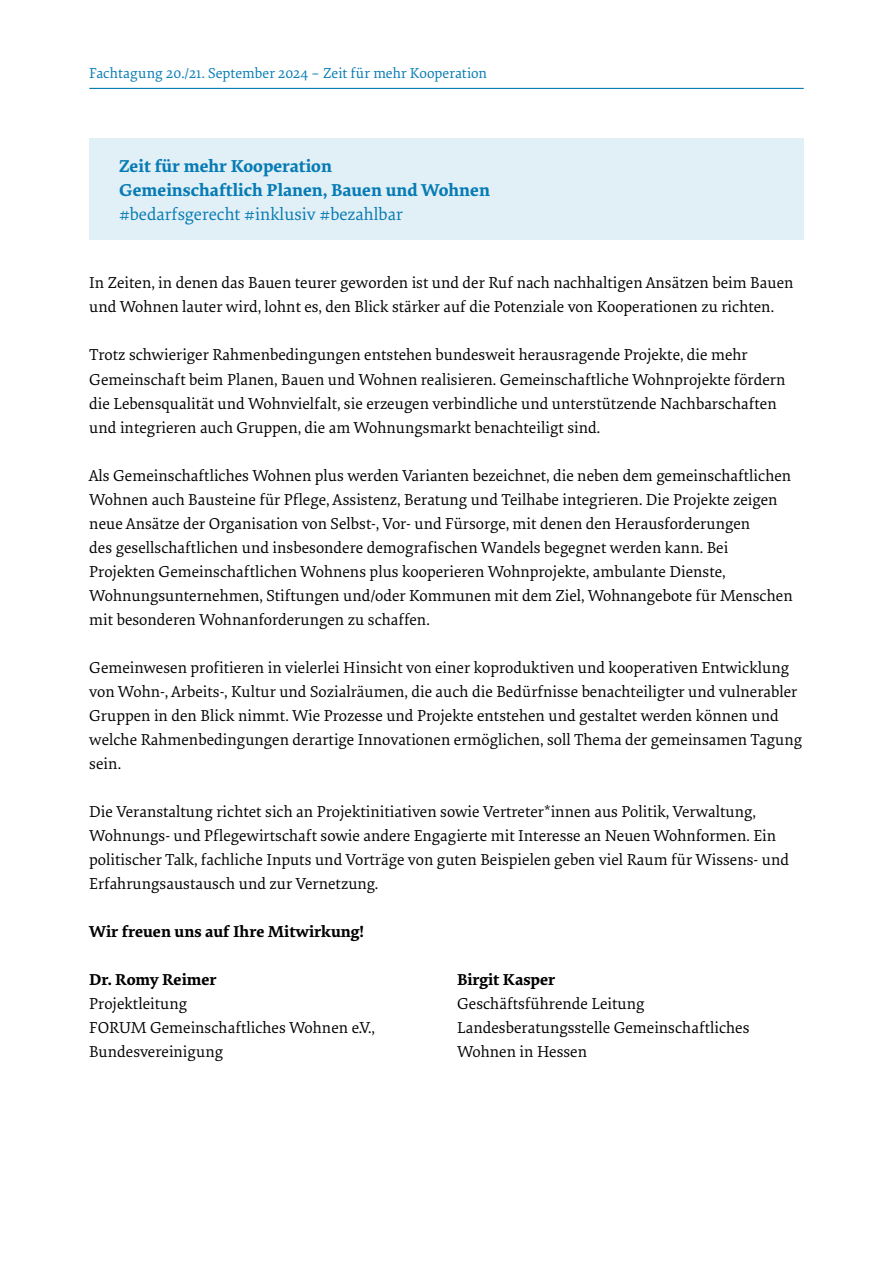
<style>
.page{position:relative;width:893px;height:1263px;background:#fff}
.page>*{position:absolute;margin:0;border:0;box-sizing:border-box;transform-origin:0 0}
.H3_Überschrift_Text{font:700 18px "Elena Basic";color:#067bb4}
.H3_Überschrift_Text-2{font:18px "Elena Basic";color:#067bb4}
.p_Fließtext{font:16.5px/24px "Elena Basic";color:#000}
.p_Fließtext-2{font:700 16.5px "Elena Basic";color:#000}
.t1{font:15px "Elena Basic";letter-spacing:.005em;color:#067bb4}
</style>
<div class="page">
<hr style="left:89px;top:88px;width:715px;height:1px;background:#067bb4">
<div style="left:89px;top:138px;width:715px;height:102px;background:#e1eff6"></div>
<p class="t1" style="left:89px;top:63px;width:399px">Fachtagung 20./21. September 2024 – Zeit für mehr Kooperation</p>
<h3 class="H3_Überschrift_Text" style="left:119px;top:152px;width:214px">Zeit für mehr Kooperation</h3>
<h3 class="H3_Überschrift_Text" style="left:119px;top:176px;width:372px">Gemeinschaftlich Planen, Bauen und Wohnen</h3>
<h3 class="H3_Überschrift_Text-2" style="left:119px;top:202px;width:285px">#bedarfsgerecht #inklusiv #bezahlbar</h3>
<p class="p_Fließtext" style="left:89px;top:270px;width:706px">In Zeiten, in denen das Bauen teurer geworden ist und der Ruf nach nachhaltigen Ansätzen beim Bauen und Wohnen lauter wird, lohnt es, den Blick stärker auf die Potenziale von Kooperationen zu richten.</p>
<p class="p_Fließtext" style="left:89px;top:342px;width:698px">Trotz schwieriger Rahmenbedingungen entstehen bundesweit herausragende Projekte, die mehr Gemeinschaft beim Planen, Bauen und Wohnen realisieren. Gemeinschaftliche Wohnprojekte fördern die Lebensqualität und Wohnvielfalt, sie erzeugen verbindliche und unterstützende Nachbarschaften und integrieren auch Gruppen, die am Wohnungsmarkt benachteiligt sind.</p>
<p class="p_Fließtext" style="left:89px;top:462px;width:705px">Als Gemeinschaftliches Wohnen plus werden Varianten bezeichnet, die neben dem gemeinschaftlichen Wohnen auch Bausteine für Pflege, Assistenz, Beratung und Teilhabe integrieren. Die Projekte zeigen neue Ansätze der Organisation von Selbst-, Vor- und Fürsorge, mit denen den Herausforderungen<br>des gesellschaftlichen und insbesondere demografischen Wandels begegnet werden kann. Bei Projekten Gemeinschaftlichen Wohnens plus kooperieren Wohnprojekte, ambulante Dienste, Wohnungsunternehmen, Stiftungen und/oder Kommunen mit dem Ziel, Wohnangebote für Menschen mit besonderen Wohnanforderungen zu schaffen.</p>
<p class="p_Fließtext" style="left:89px;top:654px;width:714px">Gemeinwesen profitieren in vielerlei Hinsicht von einer koproduktiven und kooperativen Entwicklung von Wohn-, Arbeits-, Kultur und Sozialräumen, die auch die Bedürfnisse benachteiligter und vulnerabler Gruppen in den Blick nimmt. Wie Prozesse und Projekte entstehen und gestaltet werden können und welche Rahmenbedingungen derartige Innovationen ermöglichen, soll Thema der gemeinsamen Tagung sein.</p>
<p class="p_Fließtext" style="left:89px;top:798px;width:701px">Die Veranstaltung richtet sich an Projektinitiativen sowie Vertreter*innen aus Politik, Verwaltung, Wohnungs- und Pflegewirtschaft sowie andere Engagierte mit Interesse an Neuen Wohnformen. Ein politischer Talk, fachliche Inputs und Vorträge von guten Beispielen geben viel Raum für Wissens- und Erfahrungsaustausch und zur Vernetzung.</p>
<p class="p_Fließtext-2" style="left:89px;top:919px;width:276px">Wir freuen uns auf Ihre Mitwirkung!</p>
<p class="p_Fließtext-2" style="left:89px;top:967px;width:129px">Dr. Romy Reimer</p>
<p class="p_Fließtext" style="left:89px;top:990px;width:99px">Projektleitung</p>
<p class="p_Fließtext" style="left:89px;top:1014px;width:287px">FORUM Gemeinschaftliches Wohnen e.V.,<br>Bundesvereinigung</p>
<p class="p_Fließtext-2" style="left:457px;top:967px;width:100px">Birgit Kasper</p>
<p class="p_Fließtext" style="left:457px;top:990px;width:189px">Geschäftsführende Leitung</p>
<p class="p_Fließtext" style="left:457px;top:1014px;width:294px">Landesberatungsstelle Gemeinschaftliches</p>
<p class="p_Fließtext" style="left:457px;top:1038px;width:132px">Wohnen in Hessen</p>
</div>
